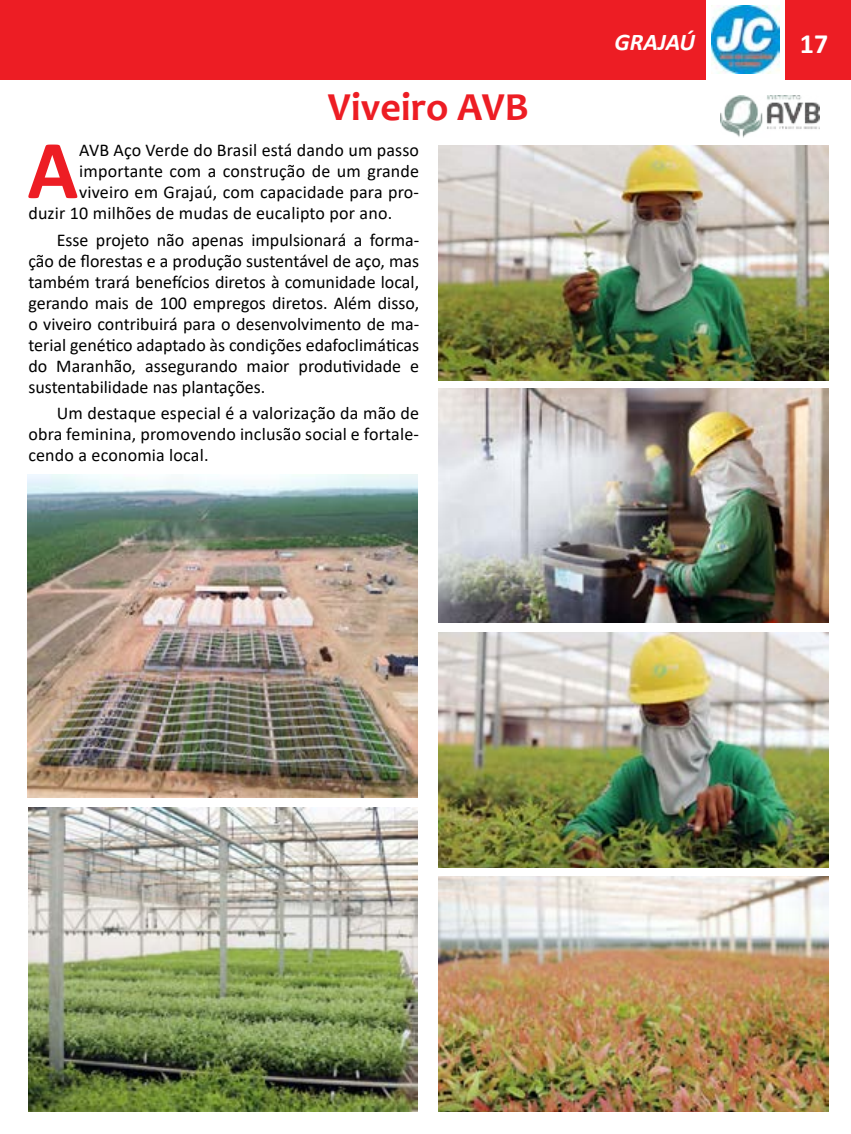
<style>
.page{position:relative;width:851px;height:1134px;background:#fff}
.page>*{position:absolute;margin:0;border:0;box-sizing:border-box;transform-origin:0 0}
.t1{font:700 84.2px "Calibri";color:#ed1d24}
.t2{font:700 40px "Candara";color:#ed1d24}
.t3{font:700 28px "Calibri";color:#fff}
.t4{font:italic 700 24px "Calibri";color:#fff}
.t5{font:18px/21px "Calibri";letter-spacing:.01em;color:#000;text-align:justify}
</style>
<div class="page">
<div style="left:785px;top:0;width:65px;height:79px;background:#ed1d24"></div>
<div style="left:0;top:0;width:705px;height:79px;background:#ed1d24"></div>
<img style="left:711px;top:6px;width:68px;height:68px">
<img style="left:720px;top:95px;width:98px;height:42px">
<img style="left:438px;top:146px;width:390px;height:234px">
<img style="left:438px;top:388px;width:390px;height:235px">
<img style="left:438px;top:633px;width:390px;height:234px">
<img style="left:27px;top:475px;width:390px;height:322px">
<img style="left:28px;top:808px;width:389px;height:303px">
<img style="left:438px;top:876px;width:390px;height:235px">
<h2 class="t2" style="left:328px;top:82px;width:202px">Viveiro AVB</h2>
<h1 class="t1" style="left:27px;top:110px;width:53px">A</h1>
<p class="t5" style="left:79px;top:139px;width:341px">AVB Aço Verde do Brasil está dando um passo</p>
<p class="t5" style="left:79px;top:160px;width:341px">importante com a construção de um grande</p>
<p class="t5" style="left:79px;top:181px;width:341px">viveiro em Grajaú, com capacidade para pro-</p>
<p class="t5" style="left:28px;top:202px;width:365px">duzir 10 milhões de mudas de eucalipto por ano.</p>
<p class="t5" style="left:28px;top:229px;width:392px;text-indent:28px">Esse projeto não apenas impulsionará a forma&shy;ção de florestas e a produção sustentável de aço, mas também trará benefícios diretos à comunidade local, gerando mais de 100 empregos diretos. Além disso, o viveiro contribuirá para o desenvolvimento de ma&shy;terial genético adaptado às condições edafoclimáticas do Maranhão, assegurando maior produtividade e sustentabilidade nas plantações.</p>
<p class="t5" style="left:28px;top:402px;width:392px;text-indent:28px">Um destaque especial é a valorização da mão de obra feminina, promovendo inclusão social e fortale&shy;cendo a economia local.</p>
<h3 class="t4" style="left:614px;top:25px;width:82px">GRAJAÚ</h3>
<h3 class="t3" style="left:799px;top:24px;width:30px">17</h3>
</div>
